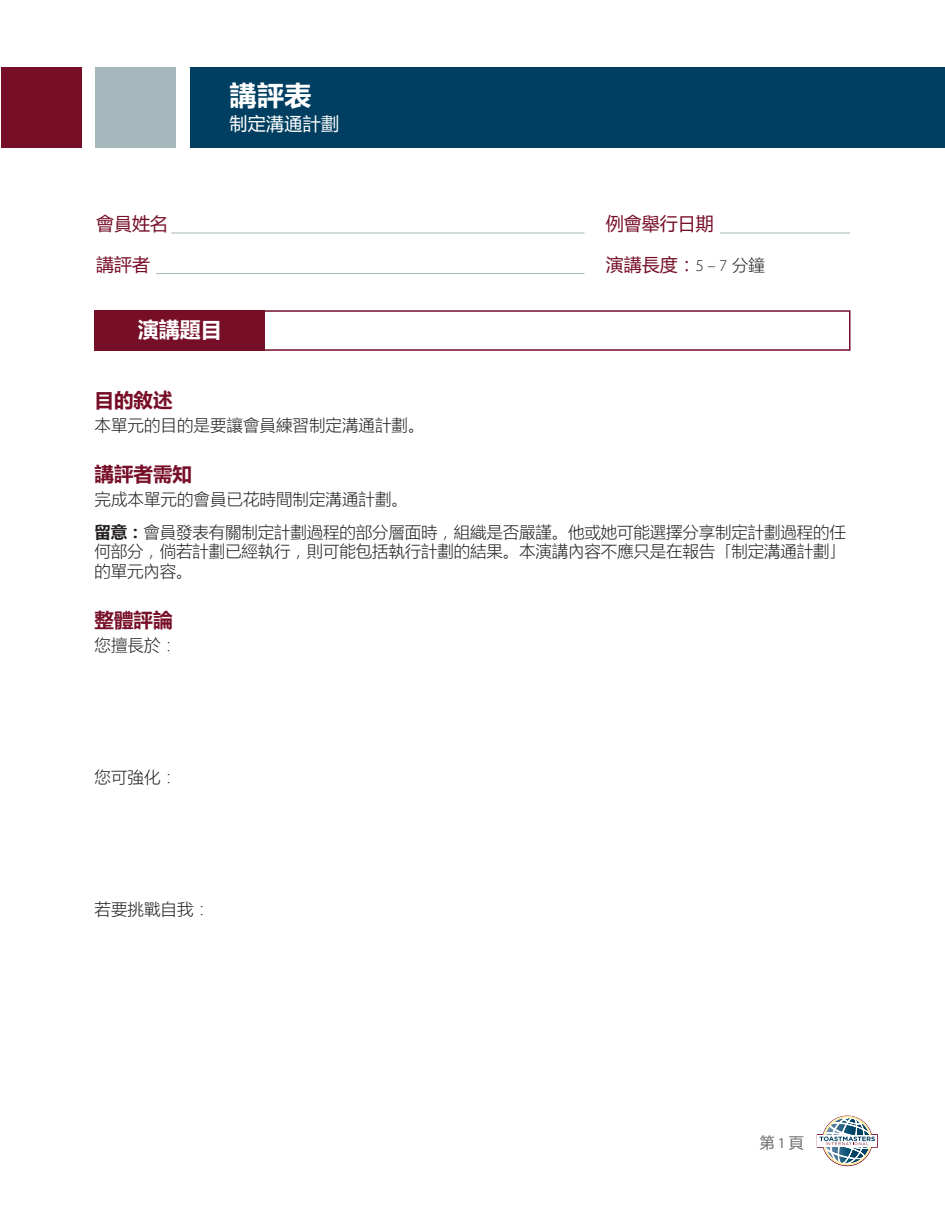
<style>
.page{position:relative;width:945px;height:1215px;background:#fff}
.page>*{position:absolute;margin:0;border:0;box-sizing:border-box;transform-origin:0 0}
.t1{font:700 27px "Microsoft Ya Hei";color:#fff}
.Speech_Title{font:700 21px "Microsoft Ya Hei";color:#fff}
.Burgandy_headers{font:700 19.5px "Microsoft Ya Hei";color:#770e28}
.Form_Fields{font:18px "Microsoft Ya Hei";color:#770e28}
.t2{font:18px "Microsoft Ya Hei";letter-spacing:.02em;color:#fff}
.Body{font:300 16.5px/19.5px "Microsoft Ya Hei";color:#231f20;text-align:justify}
.t3{font:15px "Microsoft Ya Hei";color:#6c6d70}
.s1{font-family:"Myriad Pro";font-weight:300;font-size:16.5px;color:#231f20}
.s2{font-weight:300;font-size:16.5px;color:#231f20}
.s3{font-weight:700}
.s4{font-family:"Myriad Pro"}
</style>
<div class="page">
<svg style="left:817px;top:1116px;width:61px;height:50px"></svg>
<div style="left:190px;top:68px;width:755px;height:80px;background:#003f61"></div>
<div style="left:95px;top:68px;width:81px;height:80px;background:#a4b7ba"></div>
<div style="left:1px;top:68px;width:81px;height:80px;background:#770e28"></div>
<div style="left:263px;top:310px;width:587px;height:41px;border:2px solid #770e28"></div>
<div style="left:94px;top:310px;width:171px;height:41px;background:#770e28"></div>
<hr style="left:171px;top:233px;width:413px;height:1px;background:#a4b7ba">
<hr style="left:720px;top:233px;width:130px;height:1px;background:#a4b7ba">
<hr style="left:156px;top:273px;width:428px;height:1px;background:#a4b7ba">
<h1 class="t1" style="left:230px;top:77px;width:84px">講評表</h1>
<p class="t2" style="left:230px;top:112px;width:111px">制定溝通計劃</p>
<p class="Form_Fields" style="left:96px;top:212px;width:73px">會員姓名</p>
<p class="Form_Fields" style="left:606px;top:212px;width:109px">例會舉行日期</p>
<p class="Form_Fields" style="left:606px;top:252px;width:161px">演講長度：<span class="s1">5 – 7</span> <span class="s2">分鐘</span></p>
<p class="Form_Fields" style="left:96px;top:252px;width:55px">講評者</p>
<p class="Speech_Title" style="left:138px;top:315px;width:86px">演講題目</p>
<p class="Burgandy_headers" style="left:94px;top:386px;width:79px">目的敘述</p>
<p class="Body" style="left:94px;top:415px;width:331px">本單元的目的是要讓會員練習制定溝通計劃。</p>
<p class="Burgandy_headers" style="left:94px;top:460px;width:99px">講評者需知</p>
<p class="Body" style="left:94px;top:489px;width:315px">完成本單元的會員已花時間制定溝通計劃。</p>
<p class="Body" style="left:94px;top:522px;width:753px"><span class="s3">留意：</span>會員發表有關制定計劃過程的部分層面時，組織是否嚴謹。他或她可能選擇分享制定計劃過程的任何部分，倘若計劃已經執行，則可能包括執行計劃的結果。本演講內容不應只是在報告「制定溝通計劃」的單元內容。</p>
<p class="Burgandy_headers" style="left:94px;top:607px;width:79px">整體評論</p>
<p class="Body" style="left:94px;top:635px;width:84px">您擅長於：</p>
<p class="Body" style="left:94px;top:767px;width:84px">您可強化：</p>
<p class="Body" style="left:94px;top:899px;width:117px">若要挑戰自我：</p>
<p class="t3" style="left:760px;top:1133px;width:46px">第 <span class="s4">1</span> 頁</p>
</div>
